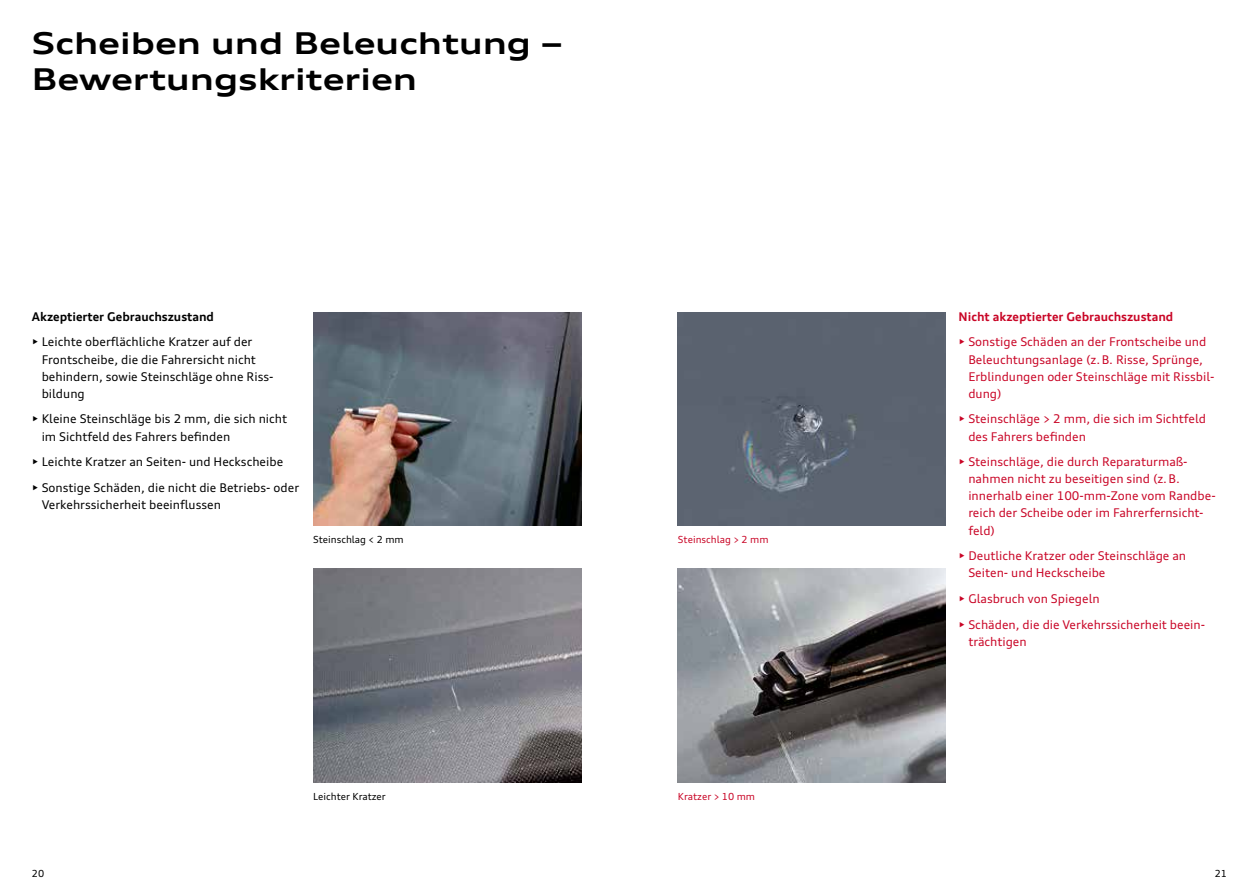
<style>
.page{position:relative;width:1259px;height:893px;background:#fff}
.page>*{position:absolute;margin:0;border:0;box-sizing:border-box;transform-origin:0 0}
.t1{font:700 expanded 30px/36px "Audi Type";color:#000}
.t2{font:12px/17.1px "Audi Type";color:#c90526}
.t3{font:12px/17.1px "Audi Type";color:#000}
.t4{font:700 12px "Audi Type";color:#c90526}
.t5{font:700 12px "Audi Type";color:#000}
.t6{font:9.75px "Audi Type";color:#000}
.t7{font:9.75px "Audi Type";color:#c90526}
</style>
<div class="page">
<img style="left:313px;top:312px;width:268px;height:213px">
<img style="left:313px;top:569px;width:268px;height:213px">
<img style="left:677px;top:569px;width:269px;height:213px">
<div style="left:677px;top:312px;width:269px;height:214px;background:#5a626f"></div>
<h1 class="t1" style="left:32px;top:25px;width:532px">Scheiben und Beleuchtung –<br>Bewertungskriterien</h1>
<p class="t5" style="left:32px;top:309px;width:184px">Akzeptierter Gebrauchszustand</p>
<p class="t3" style="left:42px;top:333px;width:233px;text-indent:-10px">► Leichte oberflächliche Kratzer auf der Frontscheibe, die die Fahrersicht nicht behindern, sowie Steinschläge ohne Riss&shy;bildung</p>
<p class="t3" style="left:42px;top:410px;width:247px;text-indent:-10px">► Kleine Steinschläge bis 2 mm, die sich nicht im Sichtfeld des Fahrers befinden</p>
<p class="t3" style="left:32px;top:449px;width:269px;line-height:25.7px">► Leichte Kratzer an Seiten- und Heckscheibe<br>► Sonstige Schäden, die nicht die Betriebs- oder</p>
<p class="t3" style="left:42px;top:496px;width:181px">Verkehrssicherheit beeinflussen</p>
<p class="t6" style="left:313px;top:534px;width:92px">Steinschlag &lt; 2 mm</p>
<p class="t7" style="left:678px;top:534px;width:92px">Steinschlag &gt; 2 mm</p>
<p class="t6" style="left:313px;top:790px;width:74px">Leichter Kratzer</p>
<p class="t7" style="left:678px;top:790px;width:79px">Kratzer &gt; 10 mm</p>
<p class="t4" style="left:958px;top:309px;width:216px">Nicht akzeptierter Gebrauchszustand</p>
<p class="t2" style="left:968px;top:333px;width:248px;text-indent:-10px">► Sonstige Schäden an der Frontscheibe und Beleuchtungsanlage (z.B. Risse, Sprünge, Erblindungen oder Steinschläge mit Rissbil&shy;dung)</p>
<p class="t2" style="left:968px;top:410px;width:239px;text-indent:-10px">► Steinschläge &gt; 2 mm, die sich im Sichtfeld des Fahrers befinden</p>
<p class="t2" style="left:968px;top:453px;width:249px;text-indent:-10px">► Steinschläge, die durch Reparaturmaß&shy;nahmen nicht zu beseitigen sind (z.B. innerhalb einer 100-mm-Zone vom Randbe&shy;reich der Scheibe oder im Fahrerfernsicht&shy;feld)</p>
<p class="t2" style="left:968px;top:547px;width:219px;text-indent:-10px">► Deutliche Kratzer oder Steinschläge an<br>Seiten- und Heckscheibe</p>
<p class="t2" style="left:958px;top:586px;width:248px;line-height:25.7px">► Glasbruch von Spiegeln<br>► Schäden, die die Verkehrssicherheit beein-</p>
<p class="t2" style="left:968px;top:633px;width:60px">trächtigen</p>
<p class="t6" style="left:32px;top:867px;width:14px">20</p>
<p class="t6" style="left:1214px;top:867px;width:14px">21</p>
</div>
